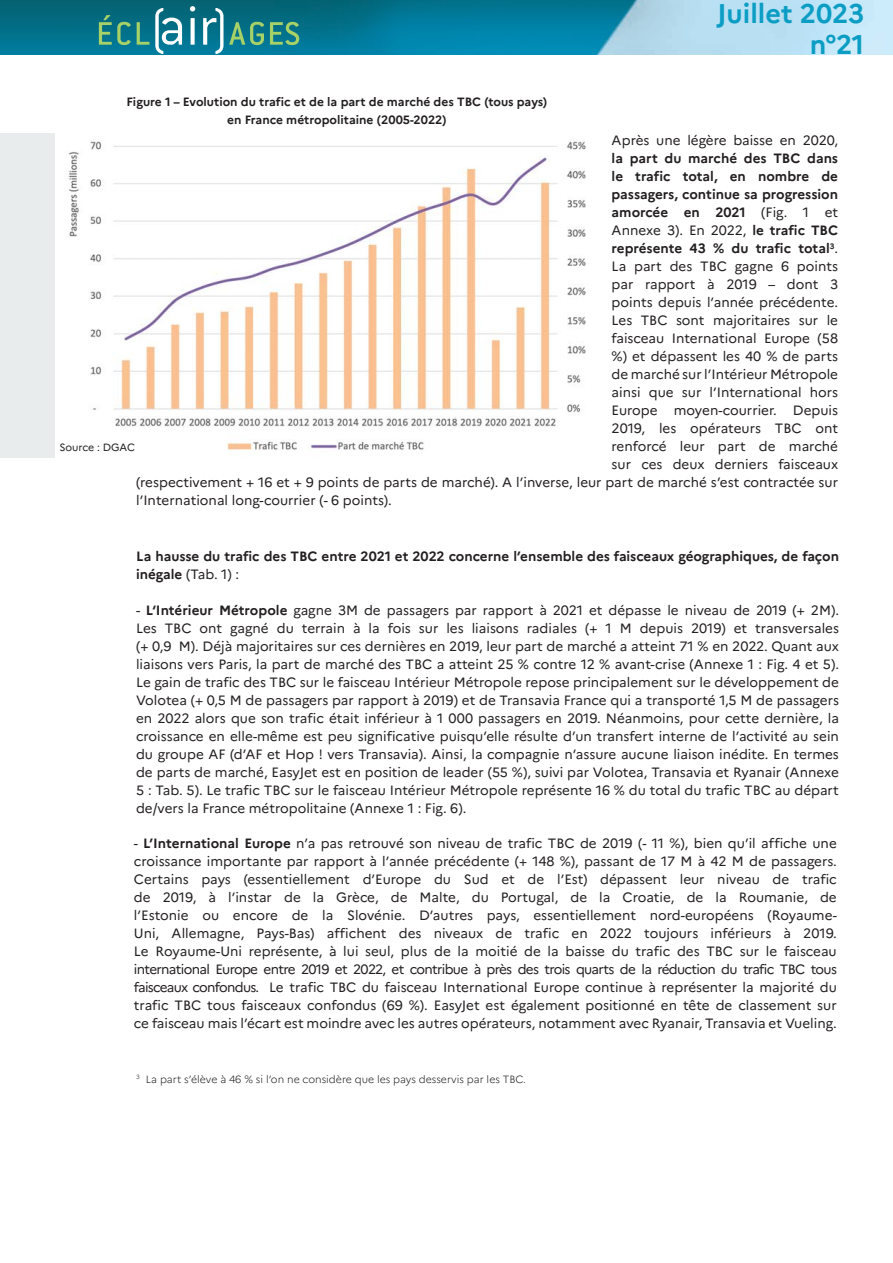
<style>
.page{position:relative;width:893px;height:1263px;background:#fff}
.page>*{position:absolute;margin:0;border:0;box-sizing:border-box;transform-origin:0 0}
.t1{font:700 27px/31.5px "Marianne";color:#0b9dc4;text-align:right}
.t2{font:13.5px/18px "Marianne";color:#231f20;text-align:justify}
.t3{font:700 13.5px/18px "Marianne";color:#231f20}
.t4{font:700 12px "Marianne";color:#231f20}
.t5{font:300 10.5px "Marianne";color:#231f20}
.t6{font:10.5px "Marianne";letter-spacing:-.005em;color:#231f20}
.s1{font-weight:400}
.s2{font-weight:700}
</style>
<div class="page">
<img style="left:54px;top:134px;width:532px;height:324px">
<img style="left:0;top:0;width:893px;height:54px">
<svg style="left:99px;top:15px;width:32px;height:30px"></svg>
<svg style="left:137px;top:22px;width:12px;height:23px"></svg>
<svg style="left:155px;top:8px;width:27px;height:46px"></svg>
<svg style="left:190px;top:6px;width:5px;height:39px"></svg>
<svg style="left:203px;top:8px;width:20px;height:46px"></svg>
<svg style="left:229px;top:22px;width:35px;height:23px"></svg>
<svg style="left:270px;top:22px;width:29px;height:23px"></svg>
<div style="left:0;top:134px;width:54px;height:324px;background:#e9eced"></div>
<p class="t4" style="left:126px;top:94px;width:422px">Figure 1 – Evolution du trafic et de la part de marché des TBC (tous pays)</p>
<p class="t4" style="left:227px;top:112px;width:221px">en France métropolitaine (2005-2022)</p>
<p class="t1" style="left:717px;top:-3px;width:149px">Juillet 2023 n°21</p>
<p class="t2" style="left:612px;top:131px;width:228px">Après une légère baisse en 2020,</p>
<p class="t3" style="left:612px;top:149px;width:228px">la part du marché des TBC dans</p>
<p class="t3" style="left:612px;top:167px;width:228px">le trafic total, en nombre de</p>
<p class="t3" style="left:612px;top:185px;width:228px">passagers, continue sa progression</p>
<p class="t3" style="left:612px;top:203px;width:228px">amorcée en 2021 <span class="s1">(Fig. 1 et</span></p>
<p class="t2" style="left:612px;top:221px;width:228px">Annexe 3). En 2022, <span class="s2">le trafic TBC</span></p>
<p class="t3" style="left:612px;top:239px;width:228px">représente 43 % du trafic total<sup>3</sup><span class="s1">.</span></p>
<p class="t2" style="left:612px;top:257px;width:228px">La part des TBC gagne 6 points</p>
<p class="t2" style="left:612px;top:275px;width:228px">par rapport à 2019 – dont 3</p>
<p class="t2" style="left:612px;top:293px;width:228px">points depuis l’année précédente.</p>
<p class="t2" style="left:612px;top:311px;width:228px">Les TBC sont majoritaires sur le</p>
<p class="t2" style="left:612px;top:329px;width:228px">faisceau International Europe (58</p>
<p class="t2" style="left:612px;top:347px;width:228px">%) et dépassent les 40 % de parts</p>
<p class="t2" style="left:612px;top:365px;width:228px">de marché sur l’Intérieur Métropole</p>
<p class="t2" style="left:612px;top:383px;width:228px">ainsi que sur l’International hors</p>
<p class="t2" style="left:612px;top:401px;width:228px">Europe moyen-courrier. Depuis</p>
<p class="t2" style="left:612px;top:419px;width:228px">2019, les opérateurs TBC ont</p>
<p class="t2" style="left:612px;top:437px;width:228px">renforcé leur part de marché</p>
<p class="t2" style="left:612px;top:455px;width:228px">sur ces deux derniers faisceaux</p>
<p class="t2" style="left:136px;top:473px;width:703px">(respectivement + 16 et + 9 points de parts de marché). A l’inverse, leur part de marché s’est contractée sur</p>
<p class="t2" style="left:136px;top:491px;width:257px">l’International long-courrier (- 6 points).</p>
<p class="t6" style="left:59px;top:441px;width:77px">Source : DGAC</p>
<p class="t3" style="left:136px;top:547px;width:704px">La hausse du trafic des TBC entre 2021 et 2022 concerne l’ensemble des faisceaux géographiques, de façon inégale <span class="s1">(Tab. 1) :</span></p>
<p class="t2" style="left:136px;top:601px;width:704px">- <span class="s2">L‘Intérieur Métropole</span> gagne 3M de passagers par rapport à 2021 et dépasse le niveau de 2019 (+ 2M).<br>Les TBC ont gagné du terrain à la fois sur les liaisons radiales (+ 1 M depuis 2019) et transversales (+ 0,9 M). Déjà majoritaires sur ces dernières en 2019, leur part de marché a atteint 71 % en 2022. Quant aux liaisons vers Paris, la part de marché des TBC a atteint 25 % contre 12 % avant-crise (Annexe 1 : Fig. 4 et 5).<br>Le gain de trafic des TBC sur le faisceau Intérieur Métropole repose principalement sur le développement de Volotea (+ 0,5 M de passagers par rapport à 2019) et de Transavia France qui a transporté 1,5 M de passagers en 2022 alors que son trafic était inférieur à 1 000 passagers en 2019. Néanmoins, pour cette dernière, la croissance en elle-même est peu significative puisqu’elle résulte d’un transfert interne de l’activité au sein du groupe AF (d’AF et Hop ! vers Transavia). Ainsi, la compagnie n’assure aucune liaison inédite. En termes de parts de marché, EasyJet est en position de leader (55 %), suivi par Volotea, Transavia et Ryanair (Annexe 5 : Tab. 5). Le trafic TBC sur le faisceau Intérieur Métropole représente 16 % du total du trafic TBC au départ de/vers la France métropolitaine (Annexe 1 : Fig. 6).</p>
<p class="t2" style="left:134px;top:834px;width:704px">- <span class="s2">L’International Europe</span> n’a pas retrouvé son niveau de trafic TBC de 2019 (- 11 %), bien qu’il affiche une croissance importante par rapport à l’année précédente (+ 148 %), passant de 17 M à 42 M de passagers.<br>Certains pays (essentiellement d’Europe du Sud et de l’Est) dépassent leur niveau de trafic de 2019, à l’instar de la Grèce, de Malte, du Portugal, de la Croatie, de la Roumanie, de l’Estonie ou encore de la Slovénie. D’autres pays, essentiellement nord-européens (Royaume-Uni, Allemagne, Pays-Bas) affichent des niveaux de trafic en 2022 toujours inférieurs à 2019.<br>Le Royaume-Uni représente, à lui seul, plus de la moitié de la baisse du trafic des TBC sur le faisceau international Europe entre 2019 et 2022, et contribue à près des trois quarts de la réduction du trafic TBC tous faisceaux confondus. Le trafic TBC du faisceau International Europe continue à représenter la majorité du trafic TBC tous faisceaux confondus (69 %). EasyJet est également positionné en tête de classement sur ce faisceau mais l’écart est moindre avec les autres opérateurs, notamment avec Ryanair, Transavia et Vueling.</p>
<p class="t5" style="left:136px;top:1073px;width:392px"><sup>3</sup> La part s’élève à 46 % si l’on ne considère que les pays desservis par les TBC.</p>
</div>
